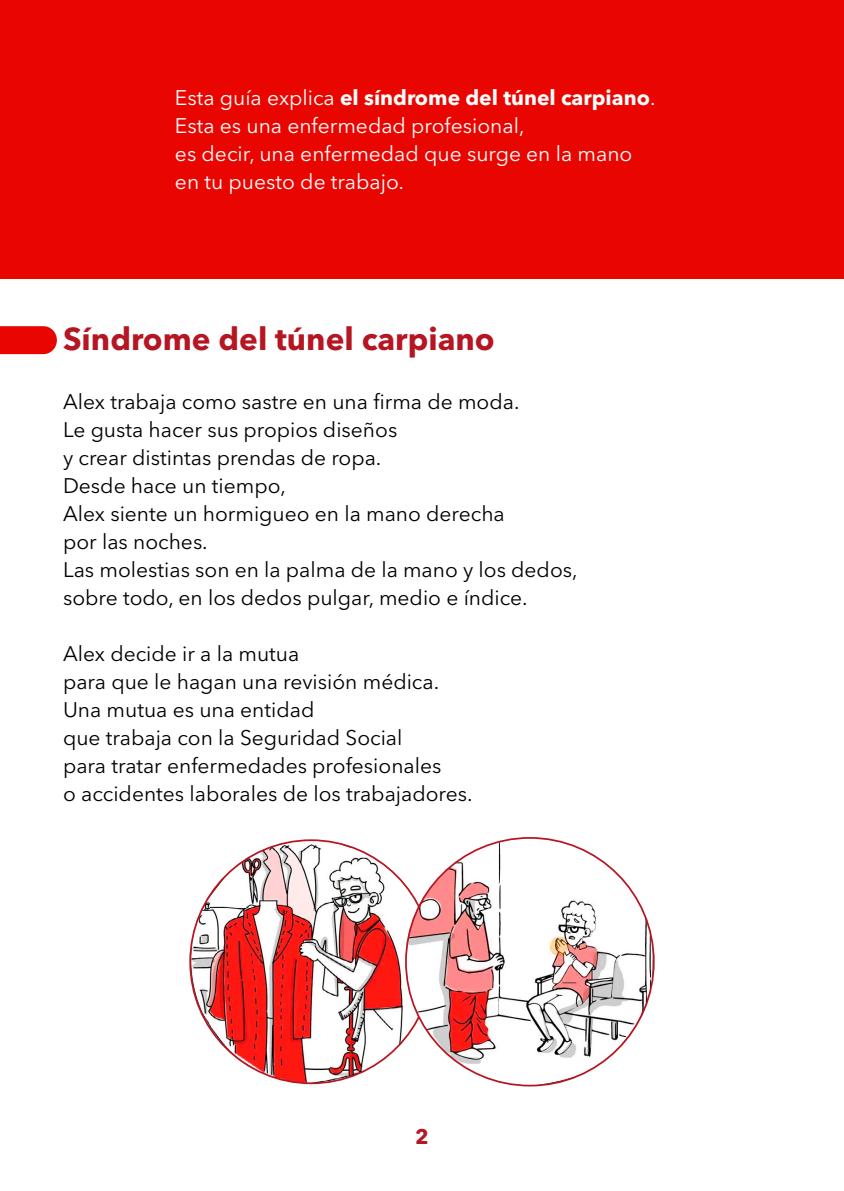
<style>
.page{position:relative;width:844px;height:1191px;background:#fff}
.page>*{position:absolute;margin:0;border:0;box-sizing:border-box;transform-origin:0 0}
.t1{font:700 31.5px "Avenir Next LT Pro";color:#b51622}
.t2{font:21px/28px "Avenir Next LT Pro";color:#000}
.t3{font:21px/28px "Avenir Next LT Pro";color:#fff}
.t4{font:700 21px "Avenir Next LT Pro";color:#b41823}
.s1{font-weight:700}
</style>
<div class="page">
<div style="left:0;top:0;width:843px;height:279px;background:#e90601"></div>
<svg style="left:0;top:326px;width:57px;height:28px;background:#ea140f"></svg>
<img style="left:190px;top:840px;width:242px;height:243px">
<img style="left:406px;top:838px;width:247px;height:247px;border-radius:124px">
<p class="t3" style="left:175px;top:84px;width:482px">Esta guía explica <span class="s1">el síndrome del túnel carpiano</span>.<br>Esta es una enfermedad profesional,<br>es decir, una enfermedad que surge en la mano en tu puesto de trabajo.</p>
<h1 class="t1" style="left:63px;top:320px;width:433px">Síndrome del túnel carpiano</h1>
<p class="t2" style="left:63px;top:387px;width:516px">Alex trabaja como sastre en una firma de moda.<br>Le gusta hacer sus propios diseños<br>y crear distintas prendas de ropa.<br>Desde hace un tiempo,<br>Alex siente un hormigueo en la mano derecha<br>por las noches.<br>Las molestias son en la palma de la mano y los dedos, sobre todo, en los dedos pulgar, medio e índice.</p>
<p class="t2" style="left:63px;top:639px;width:411px">Alex decide ir a la mutua<br>para que le hagan una revisión médica.<br>Una mutua es una entidad<br>que trabaja con la Seguridad Social<br>para tratar enfermedades profesionales<br>o accidentes laborales de los trabajadores.</p>
<p class="t4" style="left:415px;top:1123px;width:15px">2</p>
</div>
